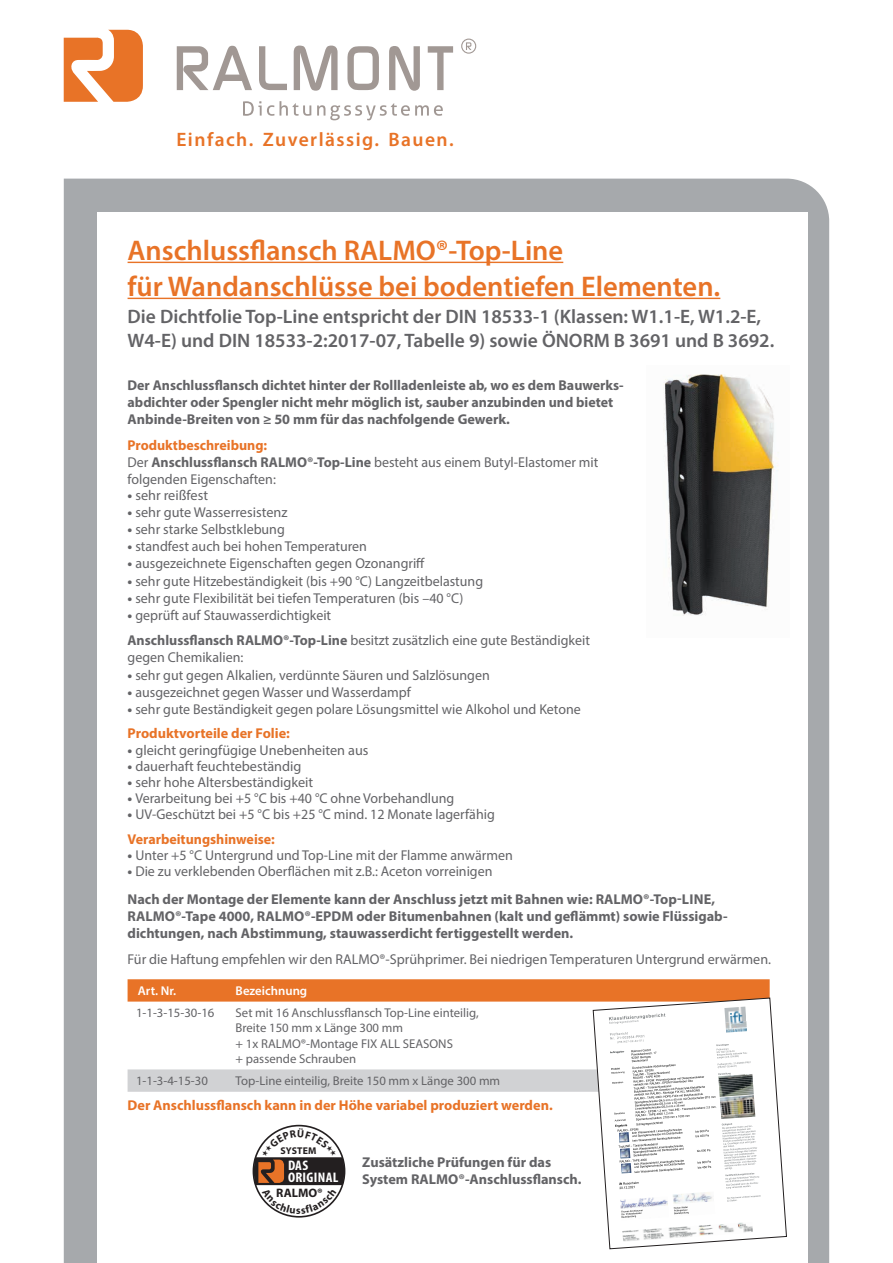
<style>
.page{position:relative;width:893px;height:1263px;background:#fff}
.page>*{position:absolute;margin:0;border:0;box-sizing:border-box;transform-origin:0 0}
.t1{font:600 28.5px/36px "Myriad Pro";color:#e87327}
.t2{font:600 19.5px/23.4px "Myriad Pro";color:#636366}
.t3{font:600 19.5px "Myriad Pro";letter-spacing:.075em;color:#e87327}
.t4{font:14.25px/17.1px "Myriad Pro";color:#636366}
.t5{font:700 14.25px/17.1px "Myriad Pro";color:#636366}
.t6{font:700 14.25px "Myriad Pro";color:#e87327}
.t7{font:700 condensed 13.95px/11.4px "Myriad Pro";letter-spacing:.02em;color:#fff;scale:1.06 1}
.t8{font:12.75px/15.3px "Myriad Pro";color:#636366}
.t9{font:600 12.75px "Myriad Pro";color:#fff}
.t10{font:700 12.3px "Myriad Pro";color:#231f20}
.t11{font:700 9.75px "Myriad Pro";letter-spacing:.02em;color:#231f20}
.s1{font-weight:700;color:#e87327}
.s2{font-weight:700}
</style>
<div class="page">
<div style="left:64px;top:179px;width:765px;height:1084px;background:#a6a9ac"></div>
<div style="left:98px;top:213px;width:710px;height:1050px;background:#fff"></div>
<svg style="left:177px;top:46px;width:75px;height:44px"></svg>
<svg style="left:259px;top:46px;width:28px;height:44px"></svg>
<svg style="left:294px;top:46px;width:44px;height:45px"></svg>
<svg style="left:347px;top:46px;width:32px;height:44px"></svg>
<svg style="left:389px;top:46px;width:31px;height:45px"></svg>
<svg style="left:428px;top:46px;width:25px;height:44px"></svg>
<svg style="left:64px;top:30px;width:79px;height:72px"></svg>
<svg style="left:466px;top:42px;width:5px;height:8px"></svg>
<div style="left:461px;top:39px;width:15px;height:15px;border:1px solid #a19894;border-radius:50%"></div>
<svg style="left:243px;top:101px;width:68px;height:15px"></svg>
<svg style="left:317px;top:103px;width:126px;height:17px"></svg>
<hr style="left:128px;top:262px;width:435px;height:1px;background:#e87327">
<hr style="left:128px;top:298px;width:592px;height:1px;background:#e87327">
<img style="left:663px;top:374px;width:116px;height:242px">
<div style="left:128px;top:979px;width:642px;height:22px;background:#e87327"></div>
<svg style="left:592px;top:997px;width:195px;height:252px"></svg>
<svg style="left:128px;top:1007px;width:642px;height:236px"></svg>
<h2 class="t3" style="left:176px;top:127px;width:279px">Einfach. Zuverlässig. Bauen.</h2>
<h1 class="t1" style="left:128px;top:231px;width:594px">Anschlussflansch RALMO®-Top-Line<br>für Wandanschlüsse bei bodentiefen Elementen.</h1>
<h2 class="t2" style="left:128px;top:304px;width:648px">Die Dichtfolie Top-Line entspricht der DIN 18533-1 (Klassen: W1.1-E, W1.2-E,<br>W4-E) und DIN 18533-2:2017-07, Tabelle 9) sowie ÖNORM B 3691 und B 3692.</h2>
<p class="t5" style="left:128px;top:376px;width:498px">Der Anschlussflansch dichtet hinter der Rollladenleiste ab, wo es dem Bauwerks&shy;abdichter oder Spengler nicht mehr möglich ist, sauber anzubinden und bietet<br>Anbinde-Breiten von ≥ 50 mm für das nachfolgende Gewerk.</p>
<p class="t4" style="left:128px;top:436px;width:472px"><span class="s1">Produktbeschreibung:<br></span>Der <span class="s2">Anschlussflansch RALMO®-Top-Line</span> besteht aus einem Butyl-Elastomer mit folgenden Eigenschaften:</p>
<p class="t4" style="left:128px;top:486px;width:82px"><span class="s2">•</span> sehr reißfest</p>
<p class="t4" style="left:128px;top:503px;width:161px"><span class="s2">•</span> sehr gute Wasserresistenz</p>
<p class="t4" style="left:128px;top:521px;width:159px"><span class="s2">•</span> sehr starke Selbstklebung</p>
<p class="t4" style="left:128px;top:538px;width:241px"><span class="s2">•</span> standfest auch bei hohen Temperaturen</p>
<p class="t4" style="left:128px;top:555px;width:299px"><span class="s2">•</span> ausgezeichnete Eigenschaften gegen Ozonangriff</p>
<p class="t4" style="left:128px;top:572px;width:357px"><span class="s2">•</span> sehr gute Hitzebeständigkeit (bis +90 °C) Langzeitbelastung</p>
<p class="t4" style="left:128px;top:589px;width:337px"><span class="s2">•</span> sehr gute Flexibilität bei tiefen Temperaturen (bis –40 °C)</p>
<p class="t4" style="left:128px;top:602px;width:464px;line-height:25.7px"><span class="s2">•</span> geprüft auf Stauwasserdichtigkeit<br><span class="s2">Anschlussflansch RALMO®-Top-Line</span> besitzt zusätzlich eine gute Beständigkeit</p>
<p class="t4" style="left:128px;top:649px;width:117px">gegen Chemikalien:</p>
<p class="t4" style="left:128px;top:666px;width:364px"><span class="s2">•</span> sehr gut gegen Alkalien, verdünnte Säuren und Salzlösungen</p>
<p class="t4" style="left:128px;top:683px;width:285px"><span class="s2">•</span> ausgezeichnet gegen Wasser und Wasserdampf</p>
<p class="t4" style="left:128px;top:696px;width:455px;line-height:24.6px"><span class="s2">•</span> sehr gute Beständigkeit gegen polare Lösungsmittel wie Alkohol und Ketone<br><span class="s1">Produktvorteile der Folie:</span></p>
<p class="t4" style="left:128px;top:741px;width:242px"><span class="s2">•</span> gleicht geringfügige Unebenheiten aus</p>
<p class="t4" style="left:128px;top:757px;width:175px"><span class="s2">•</span> dauerhaft feuchtebeständig</p>
<p class="t4" style="left:128px;top:773px;width:187px"><span class="s2">•</span> sehr hohe Altersbeständigkeit</p>
<p class="t4" style="left:128px;top:789px;width:328px"><span class="s2">•</span> Verarbeitung bei +5 °C bis +40 °C ohne Vorbehandlung</p>
<p class="t4" style="left:128px;top:802px;width:369px;line-height:24.6px"><span class="s2">•</span> UV-Geschützt bei +5 °C bis +25 °C mind. 12 Monate lagerfähig<br><span class="s1">Verarbeitungshinweise:</span></p>
<p class="t4" style="left:128px;top:846px;width:387px"><span class="s2">•</span> Unter +5 °C Untergrund und Top-Line mit der Flamme anwärmen</p>
<p class="t4" style="left:128px;top:862px;width:366px"><span class="s2">•</span> Die zu verklebenden Oberflächen mit z.B.: Aceton vorreinigen</p>
<p class="t5" style="left:128px;top:890px;width:602px">Nach der Montage der Elemente kann der Anschluss jetzt mit Bahnen wie: RALMO®-Top-LINE,<br>RALMO®-Tape 4000, RALMO®-EPDM oder Bitumenbahnen (kalt und geflämmt) sowie Flüssigab&shy;dichtungen, nach Abstimmung, stauwasserdicht fertiggestellt werden.</p>
<p class="t4" style="left:128px;top:950px;width:645px">Für die Haftung empfehlen wir den RALMO®-Sprühprimer. Bei niedrigen Temperaturen Untergrund erwärmen.</p>
<p class="t9" style="left:138px;top:983px;width:40px">Art. Nr.</p>
<p class="t9" style="left:236px;top:983px;width:73px">Bezeichnung</p>
<p class="t8" style="left:136px;top:1005px;width:80px">1-1-3-15-30-16</p>
<p class="t8" style="left:236px;top:1005px;width:245px">Set mit 16 Anschlussflansch Top-Line einteilig, Breite 150 mm x Länge 300 mm<br>+ 1x RALMO®-Montage FIX ALL SEASONS<br>+ passende Schrauben</p>
<p class="t8" style="left:136px;top:1073px;width:73px">1-1-3-4-15-30</p>
<p class="t8" style="left:236px;top:1073px;width:266px">Top-Line einteilig, Breite 150 mm x Länge 300 mm</p>
<p class="t6" style="left:128px;top:1096px;width:427px">Der Anschlussflansch kann in der Höhe variabel produziert werden.</p>
<p class="t11" style="left:280px;top:1144px;width:38px">SYSTEM</p>
<p class="t7" style="left:288px;top:1159px;width:49px">DAS<br>ORIGINAL</p>
<p class="t10" style="left:276px;top:1185px;width:48px">RALMO®</p>
<p class="t5" style="left:362px;top:1153px;width:221px">Zusätzliche Prüfungen für das<br>System RALMO®-Anschlussflansch.</p>
</div>
